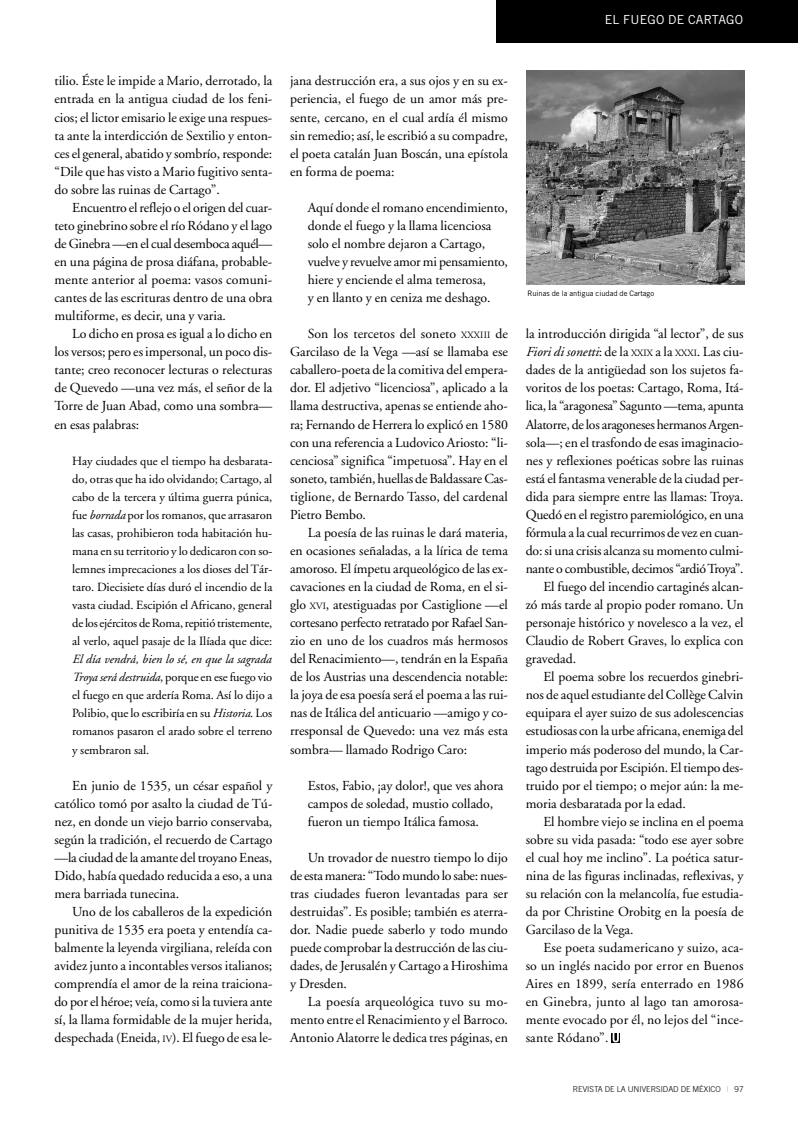
<style>
.page{position:relative;width:798px;height:1134px;background:#fff}
.page>*{position:absolute;margin:0;border:0;box-sizing:border-box;transform-origin:0 0}
.t1{font:13.75px/18px "Adobe Garamond";color:#000;text-align:justify}
.t2{font:13.75px "Adobe Garamond";letter-spacing:-.02em;color:#000}
.t3{font:12.5px/18px "Adobe Garamond";color:#000;text-align:justify}
.t4{font:12.5px "Trade Gothic";letter-spacing:.02em;color:#fff}
.t5{font:300 8.12px "Trade Gothic";color:#000}
.t6{font:7.5px "Trade Gothic";color:#000}
.s1{font-style:italic}
.s2{font-size:9.62px}
.s3{font-weight:400;color:#b3b3b3}
</style>
<div class="page">
<div style="left:496px;top:0;width:301px;height:43px;background:#000"></div>
<img style="left:526px;top:71px;width:218px;height:213px">
<svg style="left:611px;top:1033px;width:8px;height:9px"></svg>
<svg style="left:612px;top:1033px;width:6px;height:9px"></svg>
<p class="t4" style="left:604px;top:15px;width:140px">EL FUEGO DE CARTAGO</p>
<p class="t1" style="left:54px;top:73px;width:219px">tilio. Éste le impide a Mario, derrotado, la entrada en la antigua ciudad de los feni&shy;cios; el lictor emisario le exige una respues&shy;ta ante la interdicción de Sextilio y enton&shy;ces el general, abatido y sombrío, responde: “Dile que has visto a Mario fugitivo senta&shy;do sobre las ruinas de Cartago”.</p>
<p class="t1" style="left:54px;top:200px;width:219px;text-indent:18px">Encuentro el reflejo o el origen del cuar&shy;teto ginebrino sobre el río Ródano y el lago de Ginebra —en el cual desemboca aquél— en una página de prosa diáfana, probable&shy;mente anterior al poema: vasos comuni&shy;cantes de las escrituras dentro de una obra multiforme, es decir, una y varia.</p>
<p class="t1" style="left:54px;top:326px;width:219px;text-indent:18px">Lo dicho en prosa es igual a lo dicho en los versos; pero es impersonal, un poco dis&shy;tante; creo reconocer lecturas o relecturas de Quevedo —una vez más, el señor de la Torre de Juan Abad, como una sombra— en esas palabras:</p>
<p class="t3" style="left:72px;top:453px;width:202px">Hay ciudades que el tiempo ha desbarata&shy;do, otras que ha ido olvidando; Cartago, al cabo de la tercera y última guerra púnica, fue <span class="s1">borrada</span> por los romanos, que arrasaron las casas, prohibieron toda habitación hu&shy;mana en su territorio y lo dedicaron con so&shy;lemnes imprecaciones a los dioses del Tár&shy;taro. Diecisiete días duró el incendio de la vasta ciudad. Escipión el Africano, general de los ejércitos de Roma, repitió tristemente, al verlo, aquel pasaje de la Ilíada que dice:</p>
<p class="t3" style="left:72px;top:651px;width:202px"><span class="s1">El día vendrá, bien lo sé, en que la sagrada Troya será destruida</span>, porque en ese fuego vio el fuego en que ardería Roma. Así lo dijo a Polibio, que lo escribiría en su <span class="s1">Historia</span>. Los romanos pasaron el arado sobre el terreno y sembraron sal.</p>
<p class="t1" style="left:54px;top:777px;width:219px;text-indent:18px">En junio de 1535, un césar español y católico tomó por asalto la ciudad de Tú&shy;nez, en donde un viejo barrio conservaba, según la tradición, el recuerdo de Cartago —la ciudad de la amante del troyano Eneas, Dido, había quedado reducida a eso, a una mera barriada tunecina.</p>
<p class="t1" style="left:54px;top:904px;width:219px;text-indent:18px">Uno de los caballeros de la expedición punitiva de 1535 era poeta y entendía ca&shy;balmente la leyenda virgiliana, releída con avidez junto a incontables versos italianos; comprendía el amor de la reina traiciona&shy;do por el héroe; veía, como si la tuviera ante sí, la llama formidable de la mujer herida, despechada (Eneida, <span class="s2">IV</span>). El fuego de esa le-</p>
<p class="t1" style="left:290px;top:73px;width:219px">jana destrucción era, a sus ojos y en su ex&shy;periencia, el fuego de un amor más pre&shy;sente, cercano, en el cual ardía él mismo sin remedio; así, le escribió a su compadre, el poeta catalán Juan Boscán, una epístola en forma de poema:</p>
<p class="t1" style="left:308px;top:200px;width:202px;text-align:left">Aquí donde el romano encendimiento, donde el fuego y la llama licenciosa solo el nombre dejaron a Cartago, vuelve y revuelve amor mi pensamiento, hiere y enciende el alma temerosa,<br>y en llanto y en ceniza me deshago.</p>
<p class="t1" style="left:290px;top:326px;width:219px;text-indent:18px">Son los tercetos del soneto <span class="s2">XXXIII</span> de Garcilaso de la Vega —así se llamaba ese caballero-poeta de la comitiva del empera&shy;dor. El adjetivo “licenciosa”, aplicado a la llama destructiva, apenas se entiende aho&shy;ra; Fernando de Herrera lo explicó en 1580 con una referencia a Ludovico Ariosto: “li&shy;cenciosa” significa “impetuosa”. Hay en el soneto, también, huellas de Baldassare Cas&shy;tiglione, de Bernardo Tasso, del cardenal Pietro Bembo.</p>
<p class="t1" style="left:290px;top:525px;width:219px;text-indent:18px">La poesía de las ruinas le dará materia, en ocasiones señaladas, a la lírica de tema amoroso. El ímpetu arqueológico de las ex&shy;cavaciones en la ciudad de Roma, en el si&shy;glo <span class="s2">XVI</span>, atestiguadas por Castiglione —el cortesano perfecto retratado por Rafael San&shy;zio en uno de los cuadros más hermosos del Renacimiento—, tendrán en la España de los Austrias una descendencia notable: la joya de esa poesía será el poema a las rui&shy;nas de Itálica del anticuario —amigo y co&shy;rresponsal de Quevedo: una vez más esta sombra— llamado Rodrigo Caro:</p>
<p class="t1" style="left:308px;top:777px;width:197px;text-align:left">Estos, Fabio, ¡ay dolor!, que ves ahora campos de soledad, mustio collado, fueron un tiempo Itálica famosa.</p>
<p class="t1" style="left:290px;top:850px;width:219px;text-indent:18px">Un trovador de nuestro tiempo lo dijo de esta manera: “Todo mundo lo sabe: nues&shy;tras ciudades fueron levantadas para ser destruidas”. Es posible; también es aterra&shy;dor. Nadie puede saberlo y todo mundo puede comprobar la destrucción de las ciu&shy;dades, de Jerusalén y Cartago a Hiroshima y Dresden.</p>
<p class="t1" style="left:290px;top:994px;width:219px;text-indent:18px">La poesía arqueológica tuvo su mo&shy;mento entre el Renacimiento y el Barroco.<br>Antonio Alatorre le dedica tres páginas, en</p>
<p class="t6" style="left:527px;top:290px;width:128px">Ruinas de la antigua ciudad de Cartago</p>
<p class="t1" style="left:525px;top:326px;width:219px">la introducción dirigida “al lector”, de sus</p>
<p class="t1" style="left:525px;top:344px;width:219px"><span class="s1">Fiori di sonetti</span>: de la <span class="s2">XXIX</span> a la <span class="s2">XXXI</span>. Las ciu-</p>
<p class="t1" style="left:525px;top:362px;width:219px">dades de la antigüedad son los sujetos fa-</p>
<p class="t1" style="left:525px;top:380px;width:219px">voritos de los poetas: Cartago, Roma, Itá-</p>
<p class="t1" style="left:525px;top:398px;width:219px">lica, la “aragonesa” Sagunto —tema, apunta</p>
<p class="t2" style="left:525px;top:419px;width:219px">Alatorre, de los aragoneses hermanos Argen-</p>
<p class="t1" style="left:525px;top:434px;width:219px">sola—; en el trasfondo de esas imaginacio-</p>
<p class="t1" style="left:525px;top:452px;width:219px">nes y reflexiones poéticas sobre las ruinas</p>
<p class="t1" style="left:525px;top:470px;width:219px">está el fantasma venerable de la ciudad per-</p>
<p class="t1" style="left:525px;top:489px;width:219px">dida para siempre entre las llamas: Troya.</p>
<p class="t1" style="left:525px;top:507px;width:219px">Quedó en el registro paremiológico, en una</p>
<p class="t1" style="left:525px;top:525px;width:219px">fórmula a la cual recurrimos de vez en cuan-</p>
<p class="t1" style="left:525px;top:543px;width:219px">do: si una crisis alcanza su momento culmi-</p>
<p class="t2" style="left:525px;top:563px;width:219px">nante o combustible, decimos “ardió Troya”.</p>
<p class="t1" style="left:543px;top:579px;width:202px">El fuego del incendio cartaginés alcan-</p>
<p class="t1" style="left:525px;top:597px;width:219px">zó más tarde al propio poder romano. Un</p>
<p class="t1" style="left:525px;top:615px;width:219px">personaje histórico y novelesco a la vez, el</p>
<p class="t1" style="left:525px;top:633px;width:219px">Claudio de Robert Graves, lo explica con</p>
<p class="t1" style="left:525px;top:651px;width:52px">gravedad.</p>
<p class="t1" style="left:543px;top:669px;width:202px">El poema sobre los recuerdos ginebri-</p>
<p class="t1" style="left:525px;top:687px;width:219px">nos de aquel estudiante del Collège Calvin</p>
<p class="t1" style="left:525px;top:705px;width:219px">equipara el ayer suizo de sus adolescencias</p>
<p class="t1" style="left:525px;top:723px;width:219px">estudiosas con la urbe africana, enemiga del</p>
<p class="t1" style="left:525px;top:741px;width:219px">imperio más poderoso del mundo, la Car-</p>
<p class="t1" style="left:525px;top:759px;width:219px">tago destruida por Escipión. El tiempo des-</p>
<p class="t1" style="left:525px;top:777px;width:219px">truido por el tiempo; o mejor aún: la me-</p>
<p class="t1" style="left:525px;top:795px;width:162px">moria desbaratada por la edad.</p>
<p class="t1" style="left:543px;top:814px;width:202px">El hombre viejo se inclina en el poema</p>
<p class="t1" style="left:525px;top:832px;width:219px">sobre su vida pasada: “todo ese ayer sobre</p>
<p class="t1" style="left:525px;top:850px;width:219px">el cual hoy me inclino”. La poética satur-</p>
<p class="t1" style="left:525px;top:868px;width:219px">nina de las figuras inclinadas, reflexivas, y</p>
<p class="t1" style="left:525px;top:886px;width:219px">su relación con la melancolía, fue estudia-</p>
<p class="t1" style="left:525px;top:904px;width:219px">da por Christine Orobitg en la poesía de</p>
<p class="t1" style="left:525px;top:922px;width:109px">Garcilaso de la Vega.</p>
<p class="t1" style="left:543px;top:940px;width:201px">Ese poeta sudamericano y suizo, aca-</p>
<p class="t1" style="left:525px;top:958px;width:219px">so un inglés nacido por error en Buenos</p>
<p class="t1" style="left:525px;top:976px;width:219px">Aires en 1899, sería enterrado en 1986</p>
<p class="t1" style="left:525px;top:994px;width:219px">en Ginebra, junto al lago tan amorosa-</p>
<p class="t1" style="left:525px;top:1012px;width:219px">mente evocado por él, no lejos del “ince-</p>
<p class="t1" style="left:525px;top:1030px;width:84px">sante Ródano”.</p>
<p class="t5" style="left:572px;top:1086px;width:172px">REVISTA DE LA UNIVERSIDAD DE MÉXICO <span class="s3">|</span> 97</p>
</div>
